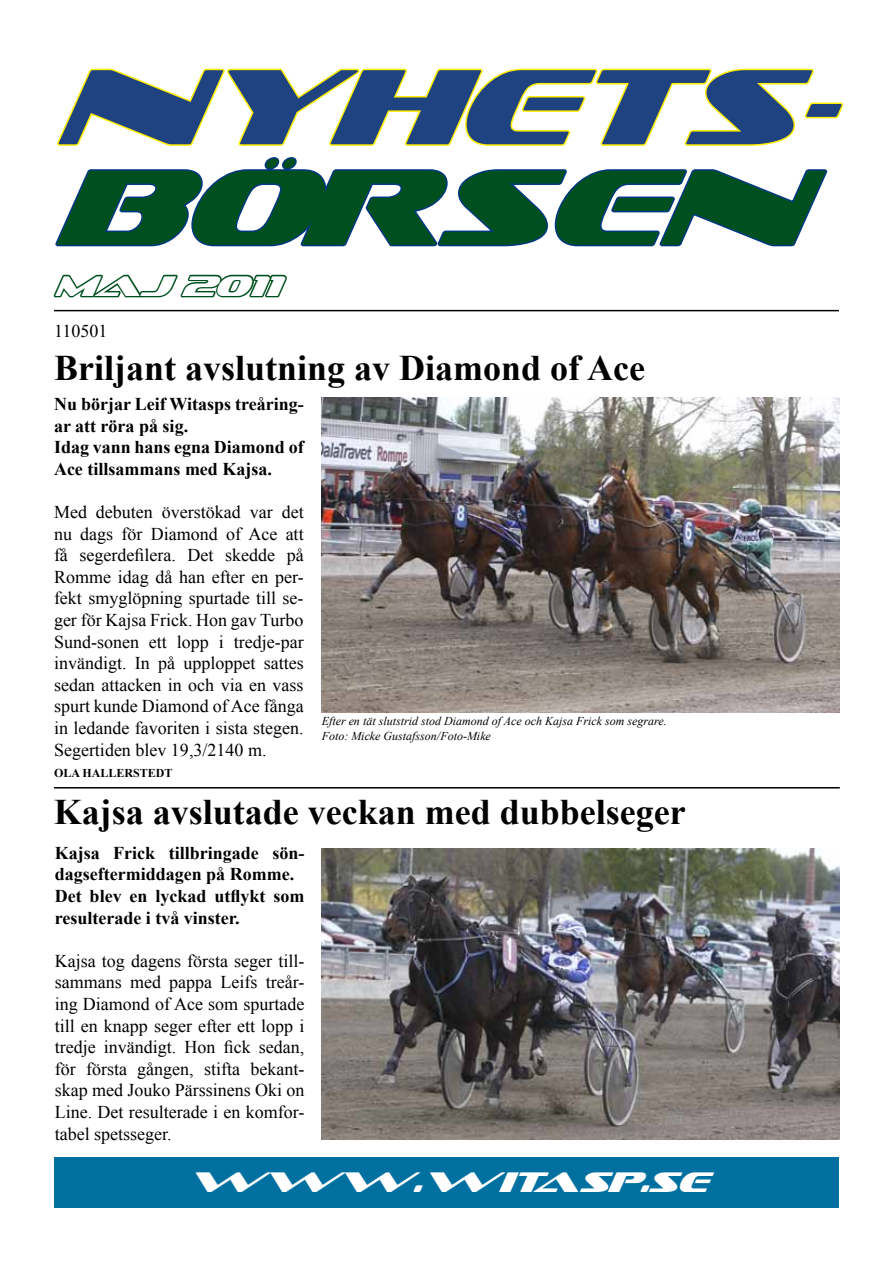
<style>
.page{position:relative;width:893px;height:1263px;background:#fff}
.page>*{position:absolute;margin:0;border:0;box-sizing:border-box;transform-origin:0 0}
.t1{font:italic 108px "Sofachrome";color:#1f4280}
.t2{font:italic 108px "Sofachrome";color:#00501f}
.t3{font:700 36px "Times New Roman";color:#000}
.t4{font:italic 28.5px "Sofachrome";color:#fff}
.t5{font:18px/21.6px "Times New Roman";color:#000;text-align:justify}
.t6{font:700 18px/21.6px "Times New Roman";color:#000}
.t7{font:italic 12px/14.4px "Times New Roman";color:#000}
.t8{font:700 12px "Times New Roman";color:#000}
</style>
<div class="page">
<svg style="left:55px;top:68px;width:789px;height:179px"></svg>
<svg style="left:53px;top:274px;width:236px;height:36px"></svg>
<hr style="left:54px;top:310px;width:785px;height:1px;background:#000">
<div style="left:55px;top:1157px;width:784px;height:51px;background:#0070a0"></div>
<img style="left:322px;top:398px;width:517px;height:315px">
<hr style="left:54px;top:787px;width:786px;height:1px;background:#000">
<img style="left:322px;top:848px;width:518px;height:291px">
<h1 class="t1" style="left:54px;top:54px;width:789px">NYHETS-</h1>
<h1 class="t2" style="left:54px;top:155px;width:744px">BÖRSEN</h1>
<h3 class="t4" style="left:54px;top:272px;width:226px">MAJ 2011</h3>
<p class="t5" style="left:54px;top:320px;width:55px">110501</p>
<h2 class="t3" style="left:54px;top:343px;width:593px">Briljant avslutning av Diamond of Ace</h2>
<p class="t6" style="left:54px;top:393px;width:251px">Nu börjar Leif Witasps treåring&shy;ar att röra på sig.<br>Idag vann hans egna Diamond of<br>Ace tillsammans med Kajsa.</p>
<p class="t5" style="left:54px;top:501px;width:251px">Med debuten överstökad var det nu dags för Diamond of Ace att få segerdefilera. Det skedde på Romme idag då han efter en per&shy;fekt smyglöpning spurtade till se&shy;ger för Kajsa Frick. Hon gav Turbo Sund-sonen ett lopp i tredje-par invändigt. In på upploppet sattes sedan attacken in och via en vass spurt kunde Diamond of Ace fånga in ledande favoriten i sista stegen.<br>Segertiden blev 19,3/2140 m.</p>
<p class="t8" style="left:54px;top:765px;width:120px">OLA HALLERSTEDT</p>
<p class="t7" style="left:322px;top:714px;width:346px">Efter en tät slutstrid stod Diamond of Ace och Kajsa Frick som segrare.<br>Foto: Micke Gustafsson/Foto-Mike</p>
<h2 class="t3" style="left:54px;top:786px;width:634px">Kajsa avslutade veckan med dubbelseger</h2>
<p class="t6" style="left:55px;top:841px;width:251px">Kajsa Frick tillbringade sön&shy;dagseftermiddagen på Romme.<br>Det blev en lyckad utflykt som resulterade i två vinster.</p>
<p class="t5" style="left:55px;top:950px;width:251px">Kajsa tog dagens första seger till&shy;sammans med pappa Leifs treår&shy;ing Diamond of Ace som spurtade till en knapp seger efter ett lopp i tredje invändigt. Hon fick sedan, för första gången, stifta bekant&shy;skap med Jouko Pärssinens Oki on Line. Det resulterade i en komfor&shy;tabel spetsseger.</p>
<h3 class="t4" style="left:186px;top:1168px;width:522px">WWW.WITASP.SE</h3>
</div>
